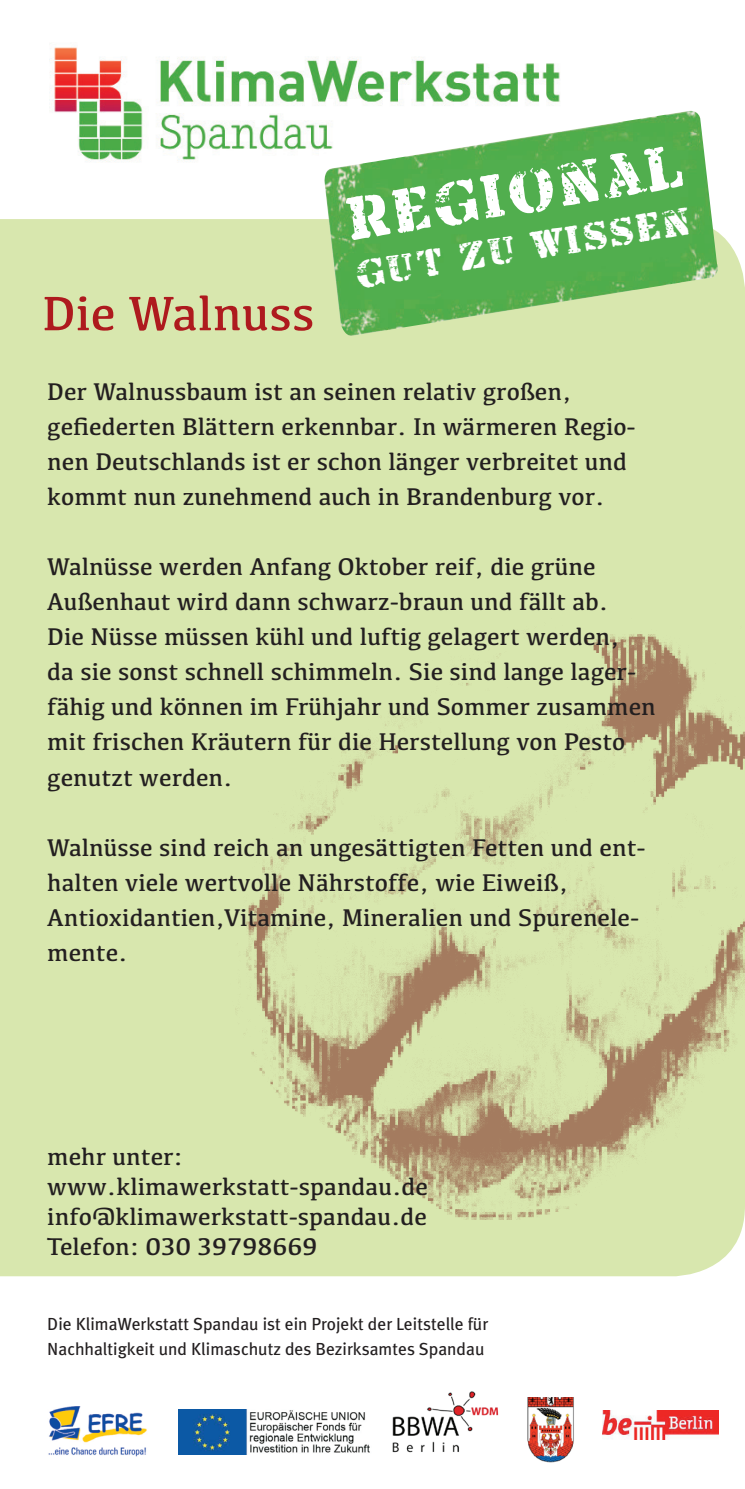
<style>
.page{position:relative;width:745px;height:1489px;background:#fff}
.page>*{position:absolute;margin:0;border:0;box-sizing:border-box;transform-origin:0 0}
.t1{font:62.5px "Armalite Rifle";color:#fff}
.t2{font:50px "Kefa";color:#ae1a1e}
.t3{font:40px "Armalite Rifle";color:#fff}
.t4{font:25px/35px "Kefa";color:#231f20}
.t5{font:17.5px/25px "Meta Plus";color:#231f20}
</style>
<div class="page">
<div style="left:0;top:219px;width:744px;height:1057px;background:#d8e7ae"></div>
<img style="left:602px;top:1410px;width:116px;height:28px">
<img style="left:48px;top:1406px;width:99px;height:51px">
<img style="left:392px;top:1391px;width:107px;height:62px">
<img style="left:527px;top:1397px;width:47px;height:64px">
<img style="left:178px;top:1409px;width:192px;height:45px">
<img style="left:49px;top:47px;width:511px;height:115px">
<img style="left:324px;top:111px;width:395px;height:225px">
<img style="left:191px;top:549px;width:553px;height:705px">
<h2 class="t2" style="left:42px;top:282px;width:274px">Die Walnuss</h2>
<h1 class="t1" style="left:343px;top:195px;width:340px;rotate:-9deg">regional</h1>
<h3 class="t3" style="left:354px;top:259px;width:339px;rotate:-9deg">gut zu wissen</h3>
<p class="t4" style="left:47px;top:373px;width:589px">Der Walnussbaum ist an seinen relativ großen, gefiederten Blättern erkennbar. In wärmeren Regio&shy;nen Deutschlands ist er schon länger verbreitet und kommt nun zunehmend auch in Brandenburg vor.</p>
<p class="t4" style="left:47px;top:548px;width:609px">Walnüsse werden Anfang Oktober reif, die grüne Außenhaut wird dann schwarz-braun und fällt ab.<br>Die Nüsse müssen kühl und luftig gelagert werden,<br>da sie sonst schnell schimmeln. Sie sind lange lager&shy;fähig und können im Frühjahr und Sommer zusammen mit frischen Kräutern für die Herstellung von Pesto genutzt werden.</p>
<p class="t4" style="left:47px;top:828px;width:599px">Walnüsse sind reich an ungesättigten Fetten und ent&shy;halten viele wertvolle Nährstoffe, wie Eiweiß, Antioxidantien,Vitamine, Mineralien und Spurenele&shy;mente.</p>
<p class="t4" style="left:47px;top:1141px;width:382px;line-height:30px">mehr unter: www.klimawerkstatt-spandau.de info@klimawerkstatt-spandau.de<br>Telefon: 030 39798669</p>
<p class="t5" style="left:47px;top:1310px;width:442px">Die KlimaWerkstatt Spandau ist ein Projekt der Leitstelle für<br>Nachhaltigkeit und Klimaschutz des Bezirksamtes Spandau</p>
</div>
